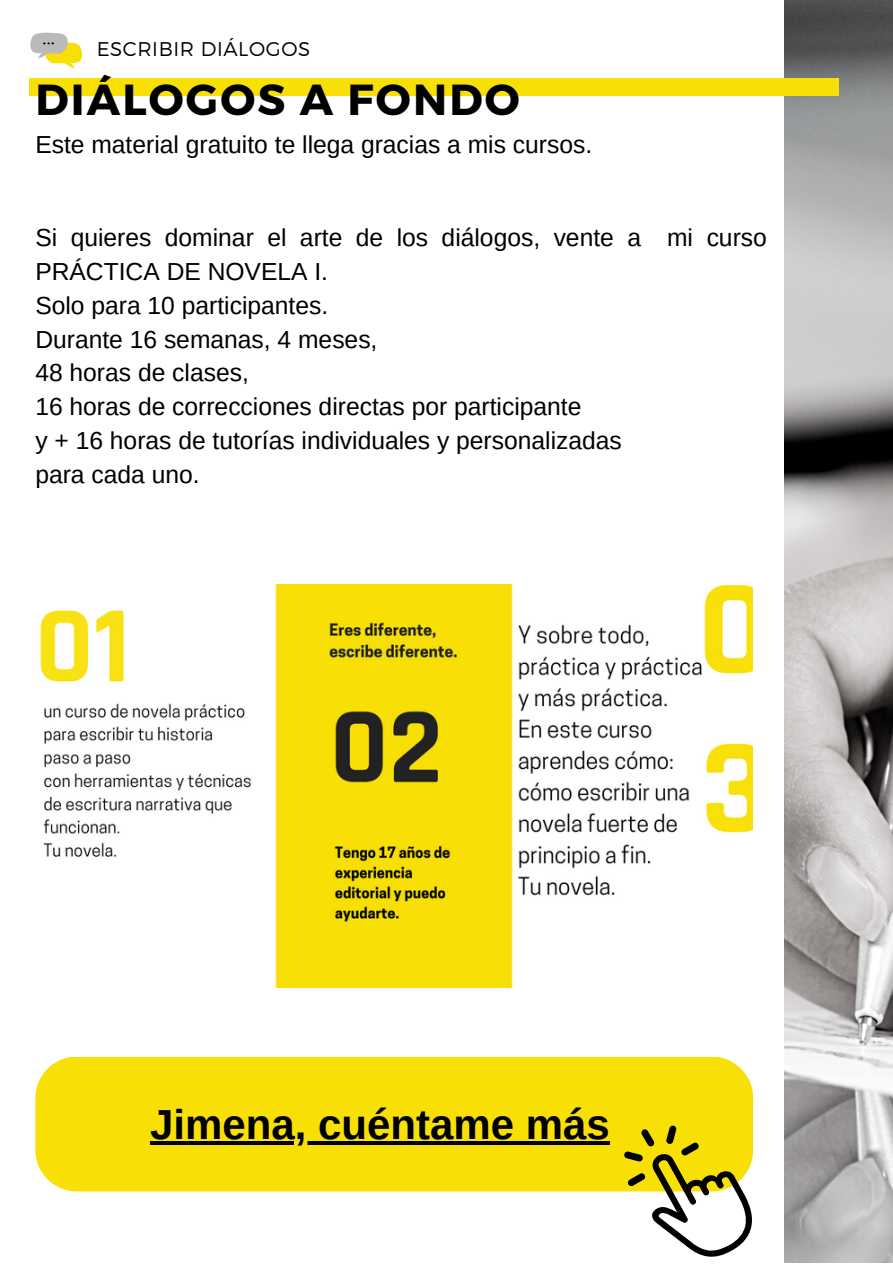
<style>
.page{position:relative;width:893px;height:1264px;background:#fff}
.page>*{position:absolute;margin:0;border:0;box-sizing:border-box;transform-origin:0 0}
.t1{font:700 43.35px "Montserrat";letter-spacing:.05em;color:#000}
.t2{font:700 42px "Arimo";color:#000}
.t3{font:24.6px/33.8px "Arimo";color:#000}
.t4{font:300 19.8px "Montserrat";letter-spacing:.03em;color:#000}
</style>
<div class="page">
<img style="left:784px;top:0;width:108px;height:1262px">
<div style="left:29px;top:78px;width:810px;height:17px;background:#f8e006"></div>
<svg style="left:30px;top:32px;width:52px;height:36px"></svg>
<img style="left:40px;top:584px;width:712px;height:403px">
<div style="left:35px;top:1057px;width:718px;height:134px;background:#f8e006"></div>
<svg style="left:623px;top:1125px;width:130px;height:132px"></svg>
<svg style="left:150px;top:1140px;width:460px;height:4px;background:#433c01"></svg>
<p class="t4" style="left:97px;top:36px;width:215px">ESCRIBIR DIÁLOGOS</p>
<p class="t1" style="left:35px;top:72px;width:486px">DIÁLOGOS A FONDO</p>
<p class="t3" style="left:35px;top:128px;width:558px">Este material gratuito te llega gracias a mis cursos.</p>
<p class="t3" style="left:35px;top:221px;width:733px">Si quieres dominar el arte de los diálogos, vente a mi curso<br>PRÁCTICA DE NOVELA I.</p>
<p class="t3" style="left:35px;top:288px;width:294px">Solo para 10 participantes.</p>
<p class="t3" style="left:35px;top:322px;width:343px">Durante 16 semanas, 4 meses,</p>
<p class="t3" style="left:35px;top:356px;width:215px">48 horas de clases,</p>
<p class="t3" style="left:35px;top:389px;width:547px">16 horas de correcciones directas por participante</p>
<p class="t3" style="left:35px;top:423px;width:588px">y + 16 horas de tutorías individuales y personalizadas</p>
<p class="t3" style="left:35px;top:457px;width:166px">para cada uno.</p>
<p class="t2" style="left:150px;top:1100px;width:461px">Jimena, cuéntame más</p>
</div>
